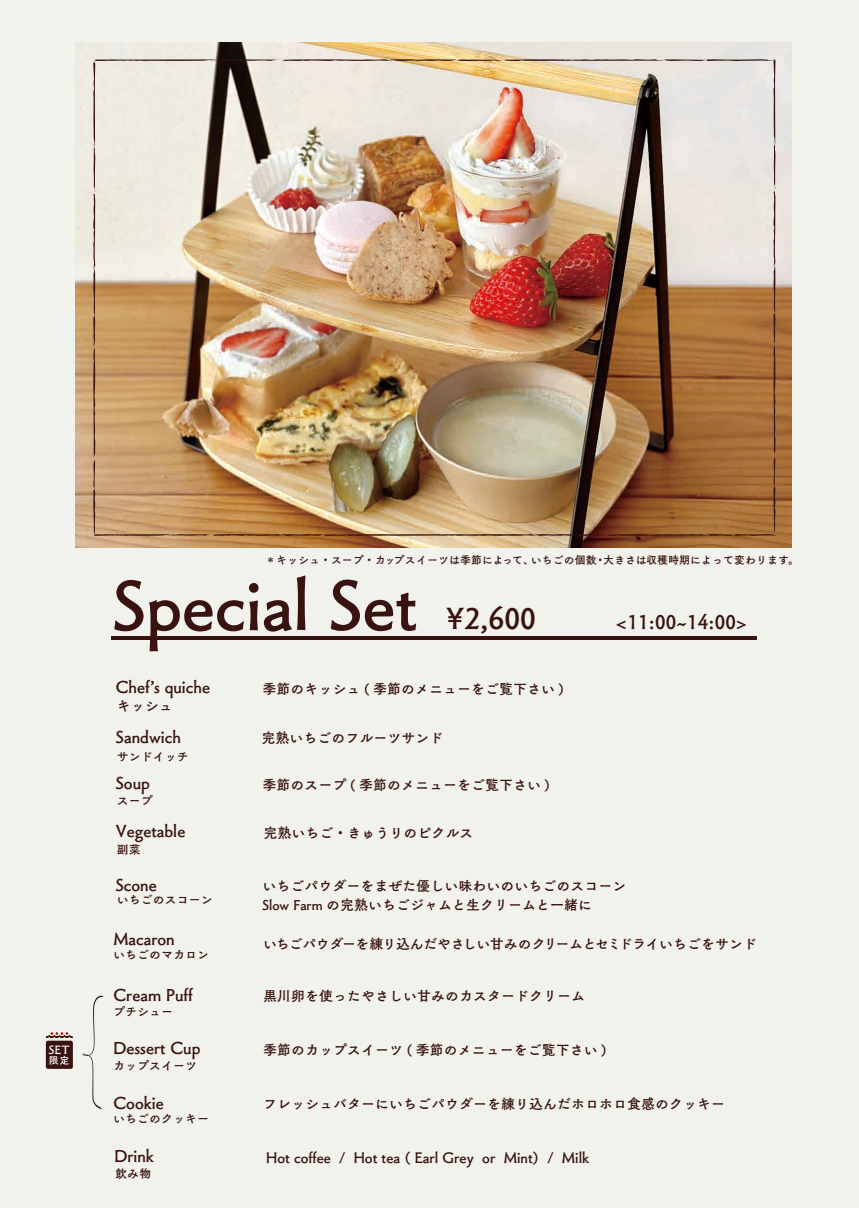
<style>
.page{position:relative;width:859px;height:1208px;background:#f2f2ed}
.page>*{position:absolute;margin:0;border:0;box-sizing:border-box;transform-origin:0 0}
.t1{font:69.6px "Tsuku Old Gothic Std B";color:#381310}
.t2{font:30px "Tsuku Old Gothic Std B";color:#381310}
.t3{font:20px "Tsuku Old Gothic Std B";color:#381310}
.t4{font:17px "Tsuku Old Gothic Std B";color:#381310}
.t5{font:15px "Tsuku Old Gothic Std B";color:#381310}
.t6{font:14px/18.5px "Tsuku Old Gothic Std B";color:#381310}
.t7{font:14px "Tsuku Old Gothic Std B";letter-spacing:-.04em;color:#381310}
.t8{font:12px "Tsuku Old Gothic Std B";color:#381310}
.t9{font:11.9px "Tsuku Old Gothic Std B";color:#fff}
.t10{font:11px "Tsuku Old Gothic Std B";color:#381310}
.t11{font:10px "Tsuku Old Gothic Std B";color:#fff}
</style>
<div class="page">
<hr style="left:111px;top:636px;width:646px;height:4px;background:#381310">
<div style="left:46px;top:1040px;width:27px;height:28px;background:#381310;border-radius:2px"></div>
<svg style="left:46px;top:1032px;width:26px;height:5px"></svg>
<svg style="left:83px;top:995px;width:20px;height:113px"></svg>
<img style="left:76px;top:42px;width:715px;height:506px">
<img style="left:93px;top:59px;width:684px;height:478px">
<p class="t9" style="left:49px;top:1040px;width:22px">SET</p>
<p class="t11" style="left:49px;top:1052px;width:22px">限定</p>
<p class="t10" style="left:265px;top:551px;width:535px">＊キッシュ・スープ・カップスイーツは季節によって、いちごの個数・大きさは収穫時期によって変わります。</p>
<h1 class="t1" style="left:113px;top:551px;width:306px">Special Set</h1>
<h2 class="t2" style="left:446px;top:594px;width:91px">¥2,600</h2>
<h3 class="t3" style="left:616px;top:606px;width:134px">&lt;11:00~14:00&gt;</h3>
<p class="t4" style="left:116px;top:674px;width:96px">Chefʼs quiche</p>
<p class="t6" style="left:117px;top:695px;width:57px">キッシュ</p>
<p class="t6" style="left:262px;top:679px;width:303px">季節のキッシュ ( 季節のメニューをご覧下さい )</p>
<p class="t4" style="left:116px;top:724px;width:67px">Sandwich</p>
<p class="t6" style="left:261px;top:728px;width:183px">完熟いちごのフルーツサンド</p>
<p class="t8" style="left:117px;top:747px;width:73px">サンドイッチ</p>
<p class="t4" style="left:116px;top:769px;width:36px">Soup</p>
<p class="t6" style="left:262px;top:774px;width:289px">季節のスープ ( 季節のメニューをご覧下さい )</p>
<p class="t8" style="left:117px;top:791px;width:37px">スープ</p>
<p class="t8" style="left:117px;top:841px;width:25px">副菜</p>
<p class="t8" style="left:117px;top:890px;width:97px">いちごのスコーン</p>
<p class="t4" style="left:116px;top:817px;width:71px">Vegetable</p>
<p class="t6" style="left:263px;top:823px;width:211px">完熟いちご・きゅうりのピクルス</p>
<p class="t4" style="left:116px;top:871px;width:43px">Scone</p>
<p class="t6" style="left:262px;top:876px;width:366px">いちごパウダーをまぜた優しい味わいのいちごのスコーン<br>Slow Farm の完熟いちごジャムと生クリームと一緒に</p>
<p class="t4" style="left:113px;top:926px;width:63px">Macaron</p>
<p class="t7" style="left:263px;top:933px;width:495px">いちごパウダーを練り込んだやさしい甘みのクリームとセミドライいちごをサンド</p>
<p class="t8" style="left:113px;top:946px;width:97px">いちごのマカロン</p>
<p class="t4" style="left:113px;top:981px;width:81px">Cream Puff</p>
<p class="t6" style="left:263px;top:985px;width:324px">黒川卵を使ったやさしい甘みのカスタードクリーム</p>
<p class="t8" style="left:113px;top:1002px;width:61px">プチシュー</p>
<p class="t4" style="left:113px;top:1035px;width:89px">Dessert Cup</p>
<p class="t8" style="left:113px;top:1056px;width:85px">カップスイーツ</p>
<p class="t6" style="left:263px;top:1039px;width:345px">季節のカップスイーツ ( 季節のメニューをご覧下さい )</p>
<p class="t4" style="left:113px;top:1089px;width:52px">Cookie</p>
<p class="t6" style="left:263px;top:1094px;width:463px">フレッシュバターにいちごパウダーを練り込んだホロホロ食感のクッキー</p>
<p class="t8" style="left:113px;top:1109px;width:97px">いちごのクッキー</p>
<p class="t4" style="left:114px;top:1142px;width:41px">Drink</p>
<p class="t5" style="left:266px;top:1145px;width:325px">Hot coffee / Hot tea ( Earl Grey or Mint) / Milk</p>
<p class="t8" style="left:115px;top:1164px;width:38px">飲み物</p>
</div>
